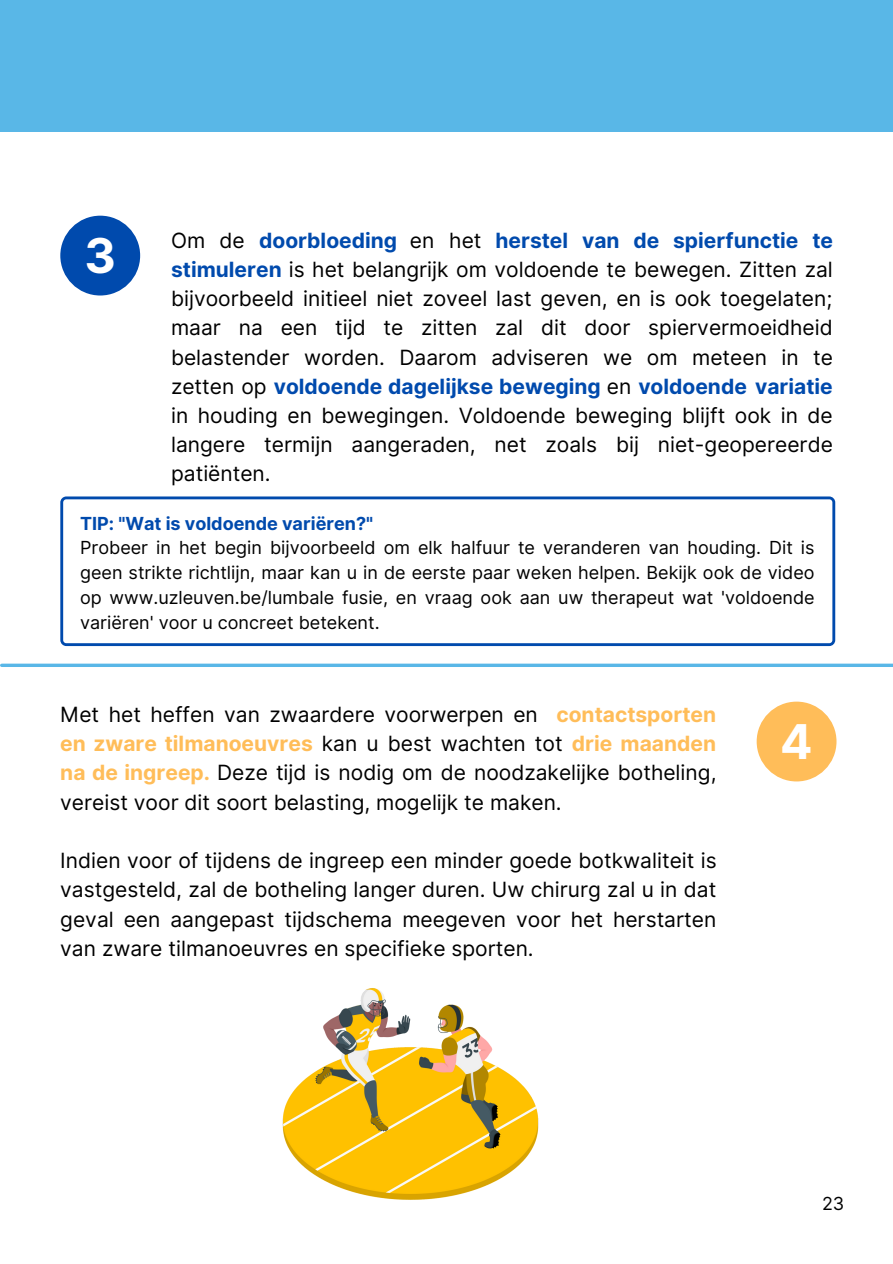
<style>
.page{position:relative;width:893px;height:1264px;background:#fff}
.page>*{position:absolute;margin:0;border:0;box-sizing:border-box;transform-origin:0 0}
.t1{font:700 48px "Inter";color:#fff}
.t2{font:21px/29.2px "Inter";color:#000;text-align:justify}
.t3{font:18px/24.8px "Inter";color:#000;text-align:justify}
.t4{font:700 18px "Inter";color:#004aad}
.s1{font-weight:700;color:#004aad}
.s2{font-weight:700;color:#ffbd59}
</style>
<div class="page">
<div style="left:60px;top:216px;width:80px;height:79px;background:#004aad;border-radius:50%"></div>
<div style="left:756px;top:701px;width:80px;height:80px;background:#ffbd59;border-radius:50%"></div>
<img style="left:282px;top:988px;width:257px;height:212px">
<div style="left:0;top:0;width:892px;height:132px;background:#59b7e7"></div>
<svg style="left:2px;top:663px;width:890px;height:4px;background:#73c2ea"></svg>
<svg style="left:60px;top:496px;width:775px;height:150px"></svg>
<h1 class="t1" style="left:84px;top:227px;width:33px">3</h1>
<p class="t2" style="left:171px;top:225px;width:663px">Om de <span class="s1">doorbloeding</span> en het <span class="s1">herstel van de spierfunctie te stimuleren</span> is het belangrijk om voldoende te bewegen. Zitten zal bijvoorbeeld initieel niet zoveel last geven, en is ook toegelaten; maar na een tijd te zitten zal dit door spiervermoeidheid belastender worden. Daarom adviseren we om meteen in te zetten op <span class="s1">voldoende dagelijkse beweging</span> en <span class="s1">voldoende variatie </span>in houding en bewegingen. Voldoende beweging blijft ook in de langere termijn aangeraden, net zoals bij niet-geopereerde patiënten.</p>
<p class="t4" style="left:80px;top:512px;width:295px">TIP: "Wat is voldoende variëren?"</p>
<p class="t3" style="left:80px;top:535px;width:736px">Probeer in het begin bijvoorbeeld om elk halfuur te veranderen van houding. Dit is geen strikte richtlijn, maar kan u in de eerste paar weken helpen. Bekijk ook de video op www.uzleuven.be/lumbale fusie, en vraag ook aan uw therapeut wat 'voldoende variëren' voor u concreet betekent.</p>
<p class="t2" style="left:60px;top:699px;width:657px">Met het heffen van zwaardere voorwerpen en <span class="s2">contactsporten en zware tilmanoeuvres</span> kan u best wachten tot <span class="s2">drie maanden na de ingreep.</span> Deze tijd is nodig om de noodzakelijke botheling, vereist voor dit soort belasting, mogelijk te maken.</p>
<p class="t2" style="left:60px;top:846px;width:658px">Indien voor of tijdens de ingreep een minder goede botkwaliteit is vastgesteld, zal de botheling langer duren. Uw chirurg zal u in dat geval een aangepast tijdschema meegeven voor het herstarten van zware tilmanoeuvres en specifieke sporten.</p>
<h1 class="t1" style="left:780px;top:712px;width:34px">4</h1>
<p class="t3" style="left:822px;top:1191px;width:24px">23</p>
</div>
